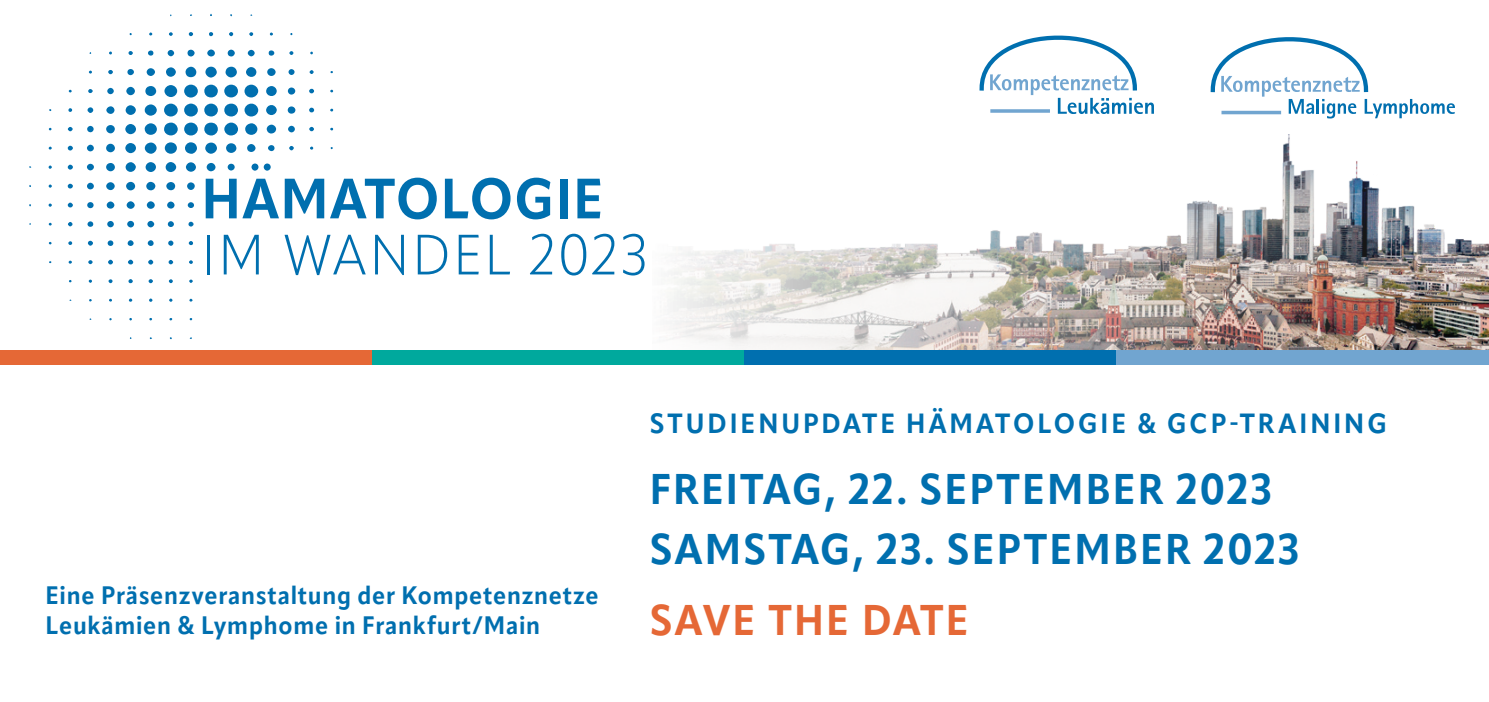
<style>
.page{position:relative;width:1489px;height:702px;background:#fff}
.page>*{position:absolute;margin:0;border:0;box-sizing:border-box;transform-origin:0 0}
.t1{font:300 56px "Apparat Semi Cond";letter-spacing:.05em;color:#006faf}
.t2{font:700 56px "Apparat Semi Cond";letter-spacing:.025em;color:#006faf}
.t3{font:700 42.5px "Apparat Semi Cond";letter-spacing:.05em;color:#006faf}
.t4{font:700 42.5px "Apparat Semi Cond";letter-spacing:.05em;color:#e56836}
.t5{font:700 27.5px "Apparat Semi Cond";letter-spacing:.11em;color:#006faf}
.t6{font:700 25px "Apparat Semi Cond";letter-spacing:.03em;color:#006faf}
</style>
<div class="page">
<img style="left:670px;top:135px;width:818px;height:215px">
<div style="left:0;top:350px;width:372px;height:14px;background:#e56836"></div>
<div style="left:372px;top:350px;width:372px;height:14px;background:#00a99d"></div>
<div style="left:744px;top:350px;width:372px;height:14px;background:#006faf"></div>
<div style="left:1116px;top:350px;width:372px;height:14px;background:#71a5d0"></div>
<svg style="left:29px;top:14px;width:304px;height:325px"></svg>
<div style="left:251px;top:163px;width:7px;height:8px;background:#006faf;border-radius:50%"></div>
<div style="left:264px;top:163px;width:7px;height:8px;background:#006faf;border-radius:50%"></div>
<svg style="left:1210px;top:37px;width:244px;height:81px"></svg>
<svg style="left:979px;top:35px;width:174px;height:79px"></svg>
<p class="t2" style="left:201px;top:165px;width:403px">HAMATOLOGIE</p>
<p class="t1" style="left:201px;top:221px;width:447px">IM WANDEL 2023</p>
<p class="t5" style="left:650px;top:406px;width:738px">STUDIENUPDATE HÄMATOLOGIE &amp; GCP-TRAINING</p>
<p class="t6" style="left:45px;top:580px;width:554px">Eine Präsenzveranstaltung der Kompetenznetze</p>
<p class="t6" style="left:45px;top:610px;width:496px">Leukämien &amp; Lymphome in Frankfurt/Main</p>
<p class="t3" style="left:650px;top:463px;width:623px">FREITAG, 22. SEPTEMBER 2023</p>
<p class="t3" style="left:650px;top:523px;width:650px">SAMSTAG, 23. SEPTEMBER 2023</p>
<p class="t4" style="left:650px;top:593px;width:320px">SAVE THE DATE</p>
</div>
